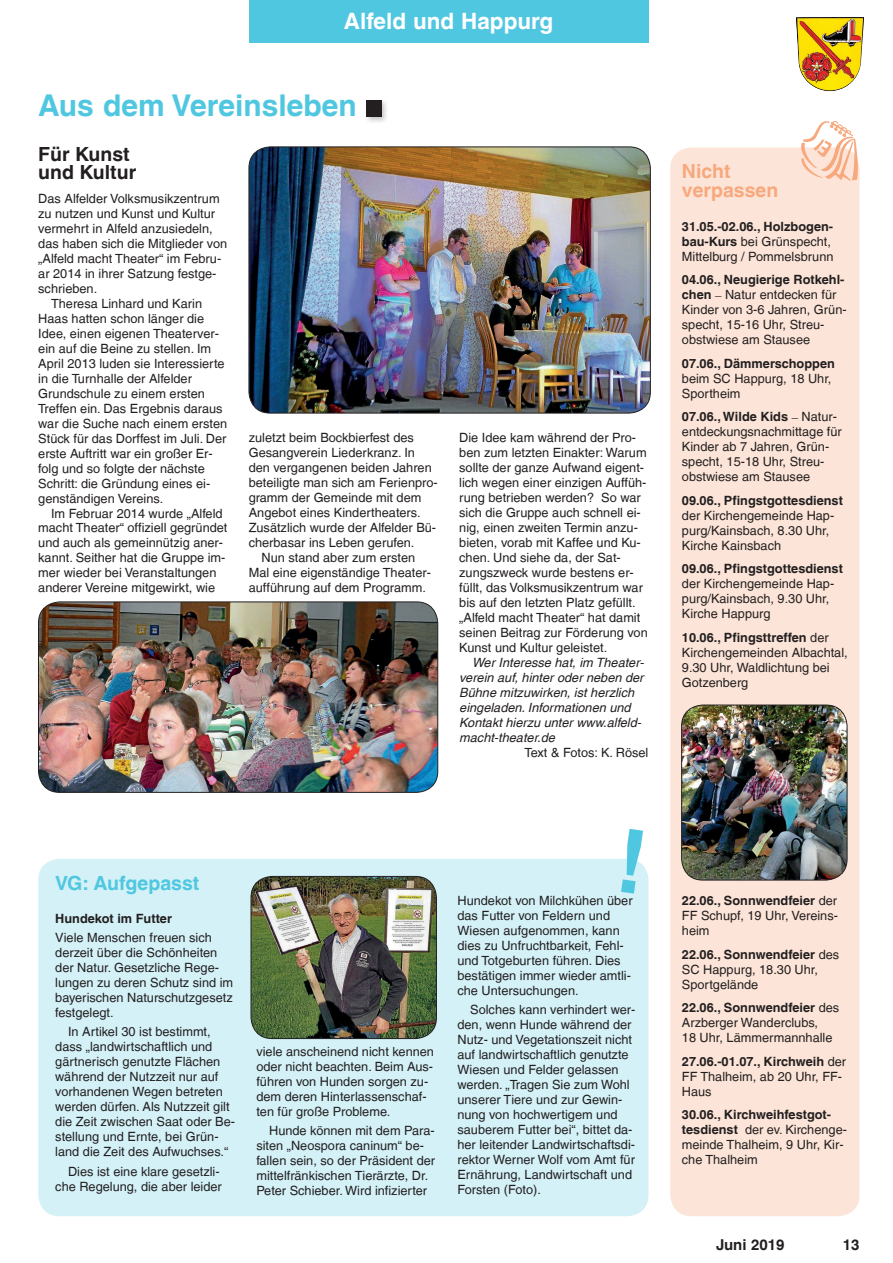
<style>
.page{position:relative;width:893px;height:1263px;background:#fff}
.page>*{position:absolute;margin:0;border:0;box-sizing:border-box;transform-origin:0 0}
.t1{font:700 30px "Helvetica LT";color:#50c7e0}
.t2{font:700 22.5px "Helvetica LT";color:#fff}
.t3{font:700 19.5px/18px "Helvetica LT";color:#231f20}
.t4{font:700 19.5px/19.2px "Helvetica LT";color:#f8a87d}
.t5{font:700 19.5px "Helvetica LT";color:#50c7e0}
.t6{font:700 15px "Helvetica LT";color:#231f20}
.t7{font:12.75px/15px "Helvetica LT";color:#231f20}
.t8{font:italic 12.75px/15px "Helvetica LT";color:#231f20}
.t9{font:700 12.75px "Helvetica LT";color:#231f20}
.s1{font-weight:700}
.s2{font-family:"Garamond"}
</style>
<div class="page">
<img style="left:796px;top:17px;width:50px;height:15px">
<div style="left:249px;top:0;width:399px;height:43px;background:#50c7e0"></div>
<div style="left:38px;top:859px;width:610px;height:357px;background:#d3f1f7;border-radius:21px"></div>
<div style="left:364px;top:98px;width:25px;height:26px;background:#231f20;opacity:.25"></div>
<div style="left:366px;top:100px;width:15px;height:16px;background:#231f20"></div>
<div style="left:670px;top:147px;width:189px;height:1069px;background:#fce5d8;border-radius:21px"></div>
<img style="left:796px;top:121px;width:64px;height:65px">
<img style="left:682px;top:705px;width:165px;height:175px">
<div style="left:681px;top:705px;width:166px;height:175px;border:1px solid #231f20;border-radius:21px"></div>
<img style="left:249px;top:147px;width:401px;height:266px">
<div style="left:249px;top:147px;width:401px;height:266px;border:1px solid #231f20;border-radius:21px"></div>
<img style="left:38px;top:602px;width:400px;height:190px">
<div style="left:38px;top:602px;width:400px;height:190px;border:1px solid #231f20;border-radius:21px"></div>
<img style="left:251px;top:876px;width:185px;height:162px">
<div style="left:251px;top:876px;width:186px;height:163px;border:1px solid #231f20;border-radius:21px"></div>
<svg style="left:631px;top:859px;width:12px;height:7px"></svg>
<h2 class="t2" style="left:344px;top:8px;width:211px">Alfeld und Happurg</h2>
<h1 class="t1" style="left:38px;top:87px;width:320px">Aus dem Vereinsleben</h1>
<h3 class="t3" style="left:38px;top:145px;width:99px">Für Kunst und Kultur</h3>
<p class="t7" style="left:38px;top:191px;width:183px">Das Alfelder Volksmusikzentrum</p>
<p class="t7" style="left:38px;top:206px;width:178px">zu nutzen und Kunst und Kultur</p>
<p class="t7" style="left:38px;top:221px;width:176px">vermehrt in Alfeld anzusiedeln,</p>
<p class="t7" style="left:38px;top:236px;width:190px">das haben sich die Mitglieder von</p>
<p class="t7" style="left:38px;top:251px;width:185px">„Alfeld macht Theater“ im Febru-</p>
<p class="t7" style="left:38px;top:266px;width:180px">ar 2014 in ihrer Satzung festge-</p>
<p class="t7" style="left:38px;top:281px;width:61px">schrieben.</p>
<p class="t7" style="left:51px;top:296px;width:153px">Theresa Linhard und Karin</p>
<p class="t7" style="left:38px;top:311px;width:167px">Haas hatten schon länger die</p>
<p class="t7" style="left:38px;top:326px;width:182px">Idee, einen eigenen Theaterver-</p>
<p class="t7" style="left:38px;top:340px;width:174px">ein auf die Beine zu stellen. Im</p>
<p class="t7" style="left:38px;top:355px;width:188px">April 2013 luden sie Interessierte</p>
<p class="t7" style="left:38px;top:370px;width:155px">in die Turnhalle der Alfelder</p>
<p class="t7" style="left:38px;top:385px;width:168px">Grundschule zu einem ersten</p>
<p class="t7" style="left:38px;top:400px;width:186px">Treffen ein. Das Ergebnis daraus</p>
<p class="t7" style="left:38px;top:415px;width:191px">war die Suche nach einem ersten</p>
<p class="t7" style="left:38px;top:430px;width:190px">Stück für das Dorffest im Juli. Der</p>
<p class="t7" style="left:38px;top:445px;width:176px">erste Auftritt war ein großer Er-</p>
<p class="t7" style="left:38px;top:460px;width:168px">folg und so folgte der nächste</p>
<p class="t7" style="left:38px;top:475px;width:173px">Schritt: die Gründung eines ei-</p>
<p class="t7" style="left:38px;top:490px;width:127px">genständigen Vereins.</p>
<p class="t7" style="left:51px;top:505px;width:173px">Im Februar 2014 wurde „Alfeld</p>
<p class="t7" style="left:38px;top:520px;width:191px">macht Theater“ offiziell gegründet</p>
<p class="t7" style="left:38px;top:535px;width:186px">und auch als gemeinnützig aner-</p>
<p class="t7" style="left:38px;top:550px;width:189px">kannt. Seither hat die Gruppe im-</p>
<p class="t7" style="left:38px;top:565px;width:180px">mer wieder bei Veranstaltungen</p>
<p class="t7" style="left:38px;top:580px;width:178px">anderer Vereine mitgewirkt, wie</p>
<p class="t7" style="left:249px;top:430px;width:167px">zuletzt beim Bockbierfest des</p>
<p class="t7" style="left:249px;top:445px;width:168px">Gesangverein Liederkranz. In</p>
<p class="t7" style="left:249px;top:460px;width:185px">den vergangenen beiden Jahren</p>
<p class="t7" style="left:249px;top:475px;width:190px">beteiligte man sich am Ferienpro-</p>
<p class="t7" style="left:249px;top:490px;width:174px">gramm der Gemeinde mit dem</p>
<p class="t7" style="left:249px;top:505px;width:173px">Angebot eines Kindertheaters.</p>
<p class="t7" style="left:249px;top:520px;width:189px">Zusätzlich wurde der Alfelder Bü-</p>
<p class="t7" style="left:249px;top:535px;width:167px">cherbasar ins Leben gerufen.</p>
<p class="t7" style="left:261px;top:550px;width:155px">Nun stand aber zum ersten</p>
<p class="t7" style="left:249px;top:565px;width:184px">Mal eine eigenständige Theater-</p>
<p class="t7" style="left:249px;top:580px;width:179px">aufführung auf dem Programm.</p>
<p class="t7" style="left:459px;top:430px;width:190px">Die Idee kam während der Pro&shy;ben zum letzten Einakter: Warum sollte der ganze Aufwand eigent&shy;lich wegen einer einzigen Auffüh&shy;rung betrieben werden? So war sich die Gruppe auch schnell ei&shy;nig, einen zweiten Termin anzu&shy;bieten, vorab mit Kaffee und Ku&shy;chen. Und siehe da, der Sat&shy;zungszweck wurde bestens er&shy;füllt, das Volksmusikzentrum war bis auf den letzten Platz gefüllt. „Alfeld macht Theater“ hat damit seinen Beitrag zur Förderung von<br>Kunst und Kultur geleistet.</p>
<p class="t8" style="left:459px;top:655px;width:186px;text-indent:13px">Wer Interesse hat, im Theater&shy;verein auf, hinter oder neben der<br>Bühne mitzuwirken, ist herzlich eingeladen. Informationen und<br>Kontakt hierzu unter www.alfeld&shy;macht-theater.de</p>
<p class="t7" style="left:525px;top:745px;width:125px">Text &amp; Fotos: K. Rösel</p>
<h3 class="t4" style="left:682px;top:161px;width:98px">Nicht verpassen</h3>
<p class="t7" style="left:682px;top:219px;width:153px"><span class="s1">31.05.-02.06., Holzbogen&shy;bau-Kurs</span> bei Grünspecht,<br>Mittelburg / Pommelsbrunn</p>
<p class="t7" style="left:682px;top:272px;width:166px"><span class="s1">04.06., Neugierige Rotkehl&shy;chen</span> <span class="s2">–</span> Natur entdecken für<br>Kinder von 3-6 Jahren, Grün&shy;specht, 15-16 Uhr, Streu&shy;obstwiese am Stausee</p>
<p class="t9" style="left:682px;top:355px;width:154px">07.06., Dämmerschoppen</p>
<p class="t7" style="left:682px;top:371px;width:151px">beim SC Happurg, 18 Uhr,<br>Sportheim</p>
<p class="t7" style="left:682px;top:409px;width:161px"><span class="s1">07.06., Wilde Kids</span> <span class="s2">–</span> Natur&shy;entdeckungsnachmittage für<br>Kinder ab 7 Jahren, Grün&shy;specht, 15-18 Uhr, Streu&shy;obstwiese am Stausee</p>
<p class="t9" style="left:682px;top:492px;width:163px">09.06., Pfingstgottesdienst</p>
<p class="t7" style="left:682px;top:508px;width:154px">der Kirchengemeinde Hap&shy;purg/Kainsbach, 8.30 Uhr,<br>Kirche Kainsbach</p>
<p class="t9" style="left:682px;top:561px;width:163px">09.06., Pfingstgottesdienst</p>
<p class="t7" style="left:682px;top:576px;width:154px">der Kirchengemeinde Hap&shy;purg/Kainsbach, 9.30 Uhr,<br>Kirche Happurg</p>
<p class="t7" style="left:682px;top:629px;width:167px"><span class="s1">10.06., Pfingsttreffen</span> der<br>Kirchengemeinden Albachtal,<br>9.30 Uhr, Waldlichtung bei<br>Gotzenberg</p>
<h3 class="t5" style="left:55px;top:871px;width:146px">VG: Aufgepasst</h3>
<p class="t9" style="left:55px;top:910px;width:118px">Hundekot im Futter</p>
<p class="t7" style="left:55px;top:930px;width:179px">Viele Menschen freuen sich derzeit über die Schönheiten der Natur. Gesetzliche Rege&shy;lungen zu deren Schutz sind im bayerischen Naturschutzgesetz festgelegt.</p>
<p class="t7" style="left:55px;top:1024px;width:181px;text-indent:13px">In Artikel 30 ist bestimmt, dass „landwirtschaftlich und gärtnerisch genutzte Flächen während der Nutzzeit nur auf vorhandenen Wegen betreten werden dürfen. Als Nutzzeit gilt die Zeit zwischen Saat oder Be&shy;stellung und Ernte, bei Grün&shy;land die Zeit des Aufwuchses.“</p>
<p class="t7" style="left:55px;top:1163px;width:168px;text-align:right">Dies ist eine klare gesetzli&shy;che Regelung, die aber leider</p>
<p class="t7" style="left:256px;top:1044px;width:179px">viele anscheinend nicht kennen oder nicht beachten. Beim Aus&shy;führen von Hunden sorgen zu&shy;dem deren Hinterlassenschaf&shy;ten für große Probleme.</p>
<p class="t7" style="left:256px;top:1123px;width:180px;text-indent:13px">Hunde können mit dem Para&shy;siten „Neospora caninum“ be&shy;fallen sein, so der Präsident der mittelfränkischen Tierärzte, Dr.<br>Peter Schieber. Wird infizierter</p>
<p class="t7" style="left:457px;top:892px;width:177px">Hundekot von Milchkühen über das Futter von Feldern und<br>Wiesen aufgenommen, kann dies zu Unfruchtbarkeit, Fehl&shy;und Totgeburten führen. Dies bestätigen immer wieder amtli&shy;che Untersuchungen.</p>
<p class="t7" style="left:457px;top:1002px;width:179px;text-indent:13px">Solches kann verhindert wer&shy;den, wenn Hunde während der<br>Nutz- und Vegetationszeit nicht auf landwirtschaftlich genutzte<br>Wiesen und Felder gelassen werden. „Tragen Sie zum Wohl unserer Tiere und zur Gewin&shy;nung von hochwertigem und sauberem Futter bei“, bittet da&shy;her leitender Landwirtschaftsdi&shy;rektor Werner Wolf vom Amt für<br>Ernährung, Landwirtschaft und<br>Forsten (Foto).</p>
<p class="t7" style="left:682px;top:893px;width:158px;text-align:justify"><span class="s1">22.06., Sonnwendfeier</span> der FF Schupf, 19 Uhr, Vereins&shy;heim</p>
<p class="t7" style="left:682px;top:946px;width:159px"><span class="s1">22.06., Sonnwendfeier</span> des<br>SC Happurg, 18.30 Uhr,<br>Sportgelände</p>
<p class="t7" style="left:682px;top:1000px;width:159px"><span class="s1">22.06., Sonnwendfeier</span> des<br>Arzberger Wanderclubs,<br>18 Uhr, Lämmermannhalle</p>
<p class="t7" style="left:682px;top:1053px;width:166px"><span class="s1">27.06.-01.07., Kirchweih</span> der<br>FF Thalheim, ab 20 Uhr, FF-<br>Haus</p>
<p class="t7" style="left:682px;top:1107px;width:167px"><span class="s1">30.06., Kirchweihfestgot&shy;tesdienst</span> der ev. Kirchenge&shy;meinde Thalheim, 9 Uhr, Kir&shy;che Thalheim</p>
<p class="t6" style="left:716px;top:1236px;width:70px">Juni 2019</p>
<p class="t6" style="left:843px;top:1236px;width:18px">13</p>
</div>
